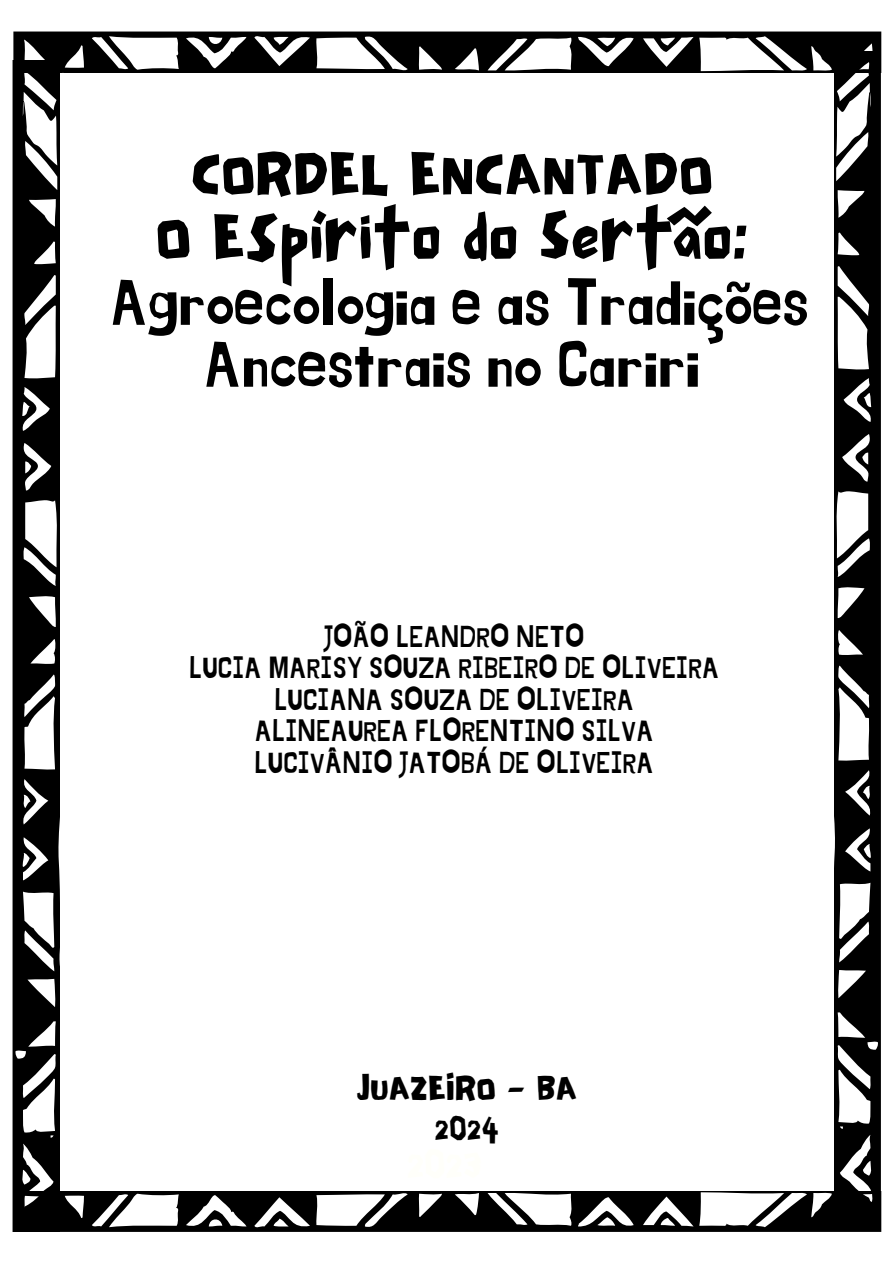
<style>
.page{position:relative;width:893px;height:1264px;background:#fff}
.page>*{position:absolute;margin:0;border:0;box-sizing:border-box;transform-origin:0 0}
.t1{font:69px "NF PAGKAKI Regular";color:#000}
.t2{font:66px/61.8px "Jingleberry";color:#000;text-align:center}
.t3{font:66px "NF PAGKAKI Regular";color:#000}
.t4{font:37.5px/39.3px "NF PAGKAKI Regular";color:#000;text-align:center}
.t5{font:30px/31.5px "Jingleberry";color:#000;text-align:center}
</style>
<div class="page">
<svg style="left:13px;top:72px;width:47px;height:1119px;fill:#000"></svg>
<svg style="left:13px;top:1191px;width:868px;height:40px"></svg>
<svg style="left:834px;top:72px;width:46px;height:1150px;fill:#000"></svg>
<svg style="left:13px;top:32px;width:868px;height:40px"></svg>
<h2 class="t3" style="left:191px;top:133px;width:524px">CORDEL ENCANTADO</h2>
<h1 class="t1" style="left:155px;top:195px;width:594px">O Espírito do Sertão:</h1>
<h2 class="t2" style="left:110px;top:274px;width:700px">Agroecologia e as Tradições<br>Ancestrais no Cariri</h2>
<p class="t5" style="left:189px;top:622px;width:531px">JOÃO LEANDRO NETO<br>LUCIA MARISY SOUZA RIBEIRO DE OLIVEIRA<br>LUCIANA SOUZA DE OLIVEIRA<br>ALINEAUREA FLORENTINO SILVA<br>LUCIVÂNIO JATOBÁ DE OLIVEIRA</p>
<p class="t4" style="left:356px;top:1067px;width:223px">JUAZEIRO - BA<br>2024</p>
</div>
